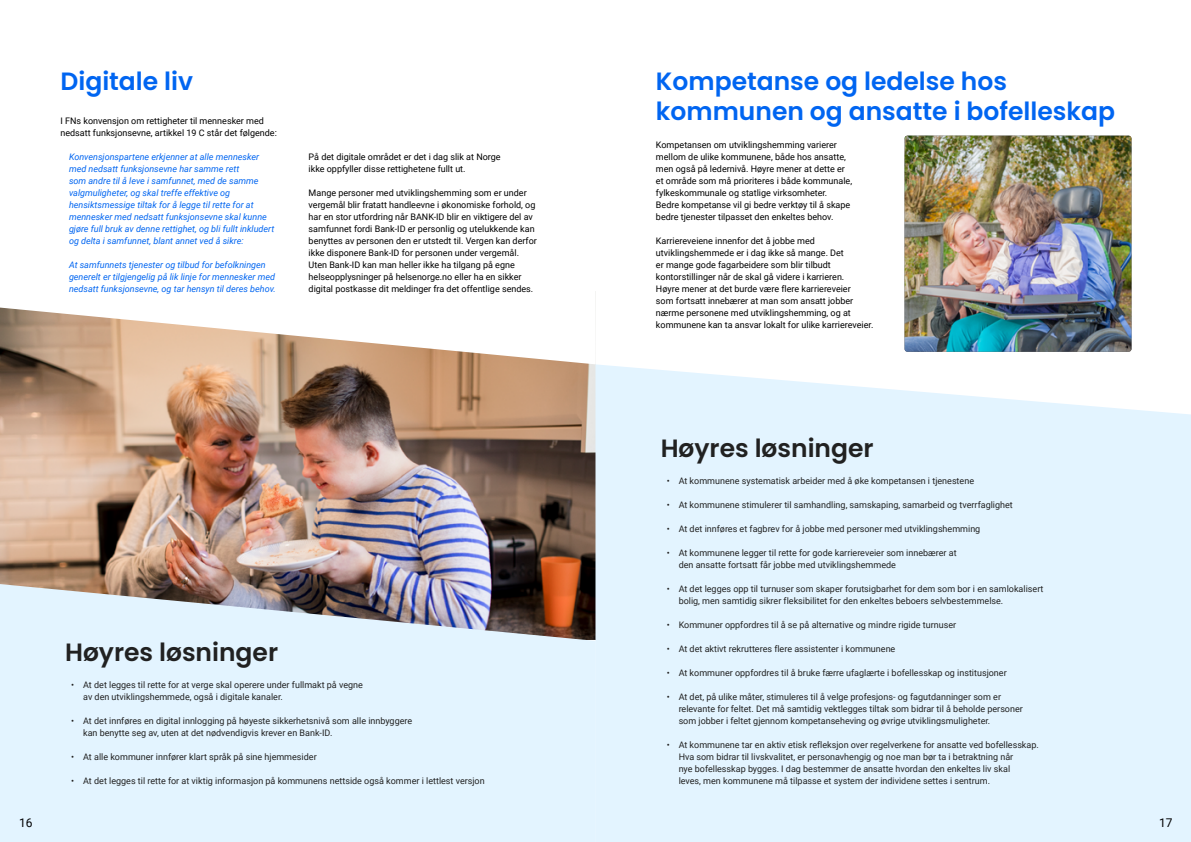
<style>
.page{position:relative;width:1191px;height:842px;background:#fff}
.page>*{position:absolute;margin:0;border:0;box-sizing:border-box;transform-origin:0 0}
.t1{font:600 25px/30px "Poppins";color:#0065f1}
.t2{font:600 25px "Poppins";color:#212121}
.t3{font:12px "Roboto";color:#000}
.t4{font:9px/12px "Roboto";color:#212121}
.t5{font:9px/12px "Roboto";color:#000}
.t6{font:italic 9px/12px "Roboto";color:#0065f1}
</style>
<div class="page">
<img style="left:0;top:364px;width:595px;height:220px">
<svg style="left:0;top:291px;width:596px;height:73px"></svg>
<div style="left:595px;top:364px;width:596px;height:478px;background:#e3f4ff"></div>
<svg style="left:0;top:584px;width:596px;height:258px;fill:#e3f4ff"></svg>
<img style="left:904px;top:136px;width:227px;height:216px">
<h1 class="t1" style="left:60px;top:66px;width:134px">Digitale liv</h1>
<p class="t5" style="left:60px;top:114px;width:218px">I FNs konvensjon om rettigheter til mennesker med nedsatt funksjonsevne, artikkel 19 C står det følgende:</p>
<p class="t6" style="left:69px;top:150px;width:207px">Konvensjonspartene erkjenner at alle mennesker med nedsatt funksjonsevne har samme rett<br>som andre til å leve i samfunnet, med de samme valgmuligheter, og skal treffe effektive og hensiktsmessige tiltak for å legge til rette for at mennesker med nedsatt funksjonsevne skal kunne gjøre full bruk av denne rettighet, og bli fullt inkludert og delta i samfunnet, blant annet ved å sikre:</p>
<p class="t6" style="left:69px;top:258px;width:208px">At samfunnets tjenester og tilbud for befolkningen generelt er tilgjengelig på lik linje for mennesker med nedsatt funksjonsevne, og tar hensyn til deres behov.</p>
<p class="t5" style="left:309px;top:150px;width:193px">På det digitale området er det i dag slik at Norge ikke oppfyller disse rettighetene fullt ut.</p>
<p class="t5" style="left:309px;top:186px;width:230px">Mange personer med utviklingshemming som er under vergemål blir fratatt handleevne i økonomiske forhold, og har en stor utfordring når BANK-ID blir en viktigere del av samfunnet fordi Bank-ID er personlig og utelukkende kan benyttes av personen den er utstedt til. Vergen kan derfor ikke disponere Bank-ID for personen under vergemål.<br>Uten Bank-ID kan man heller ikke ha tilgang på egne helseopplysninger på helsenorge.no eller ha en sikker digital postkasse dit meldinger fra det offentlige sendes.</p>
<h1 class="t2" style="left:65px;top:638px;width:214px">Høyres løsninger</h1>
<p class="t4" style="left:83px;top:678px;width:281px;text-indent:-12px">• At det legges til rette for at verge skal operere under fullmakt på vegne av den utviklingshemmede, også i digitale kanaler.</p>
<p class="t4" style="left:83px;top:714px;width:330px;text-indent:-12px">• At det innføres en digital innlogging på høyeste sikkerhetsnivå som alle innbyggere kan benytte seg av, uten at det nødvendigvis krever en Bank-ID.</p>
<p class="t4" style="left:71px;top:750px;width:247px">• At alle kommuner innfører klart språk på sine hjemmesider</p>
<p class="t4" style="left:71px;top:774px;width:415px">• At det legges til rette for at viktig informasjon på kommunens nettside også kommer i lettlest versjon</p>
<h1 class="t1" style="left:656px;top:66px;width:460px">Kompetanse og ledelse hos kommunen og ansatte i bofelleskap</h1>
<p class="t5" style="left:656px;top:138px;width:198px">Kompetansen om utviklingshemming varierer mellom de ulike kommunene, både hos ansatte, men også på ledernivå. Høyre mener at dette er et område som må prioriteres i både kommunale, fylkeskommunale og statlige virksomheter.<br>Bedre kompetanse vil gi bedre verktøy til å skape bedre tjenester tilpasset den enkeltes behov.</p>
<p class="t5" style="left:656px;top:234px;width:219px">Karriereveiene innenfor det å jobbe med utviklingshemmede er i dag ikke så mange. Det<br>er mange gode fagarbeidere som blir tilbudt kontorstillinger når de skal gå videre i karrieren.<br>Høyre mener at det burde være flere karriereveier<br>som fortsatt innebærer at man som ansatt jobber nærme personene med utviklingshemming, og at kommunene kan ta ansvar lokalt for ulike karriereveier.</p>
<h1 class="t2" style="left:660px;top:434px;width:214px">Høyres løsninger</h1>
<p class="t4" style="left:666px;top:474px;width:309px">• At kommunene systematisk arbeider med å øke kompetansen i tjenestene</p>
<p class="t4" style="left:666px;top:498px;width:348px">• At kommunene stimulerer til samhandling, samskaping, samarbeid og tverrfaglighet</p>
<p class="t4" style="left:666px;top:522px;width:315px">• At det innføres et fagbrev for å jobbe med personer med utviklingshemming</p>
<p class="t4" style="left:678px;top:546px;width:279px;text-indent:-12px">• At kommunene legger til rette for gode karriereveier som innebærer at den ansatte fortsatt får jobbe med utviklingshemmede</p>
<p class="t4" style="left:678px;top:582px;width:366px;text-indent:-12px">• At det legges opp til turnuser som skaper forutsigbarhet for dem som bor i en samlokalisert bolig, men samtidig sikrer fleksibilitet for den enkeltes beboers selvbestemmelse.</p>
<p class="t4" style="left:666px;top:618px;width:291px">• Kommuner oppfordres til å se på alternative og mindre rigide turnuser</p>
<p class="t4" style="left:666px;top:642px;width:230px">• At det aktivt rekrutteres flere assistenter i kommunene</p>
<p class="t4" style="left:666px;top:666px;width:341px">• At kommuner oppfordres til å bruke færre ufaglærte i bofellesskap og institusjoner</p>
<p class="t4" style="left:678px;top:690px;width:346px;text-indent:-12px">• At det, på ulike måter, stimuleres til å velge profesjons- og fagutdanninger som er relevante for feltet. Det må samtidig vektlegges tiltak som bidrar til å beholde personer som jobber i feltet gjennom kompetanseheving og øvrige utviklingsmuligheter.</p>
<p class="t4" style="left:678px;top:738px;width:362px;text-indent:-12px">• At kommunene tar en aktiv etisk refleksjon over regelverkene for ansatte ved bofellesskap.<br>Hva som bidrar til livskvalitet, er personavhengig og noe man bør ta i betraktning når<br>nye bofellesskap bygges. I dag bestemmer de ansatte hvordan den enkeltes liv skal<br>leves, men kommunene må tilpasse et system der individene settes i sentrum.</p>
<h2 class="t3" style="left:19px;top:814px;width:15px">16</h2>
<h2 class="t3" style="left:1159px;top:814px;width:15px">17</h2>
</div>
